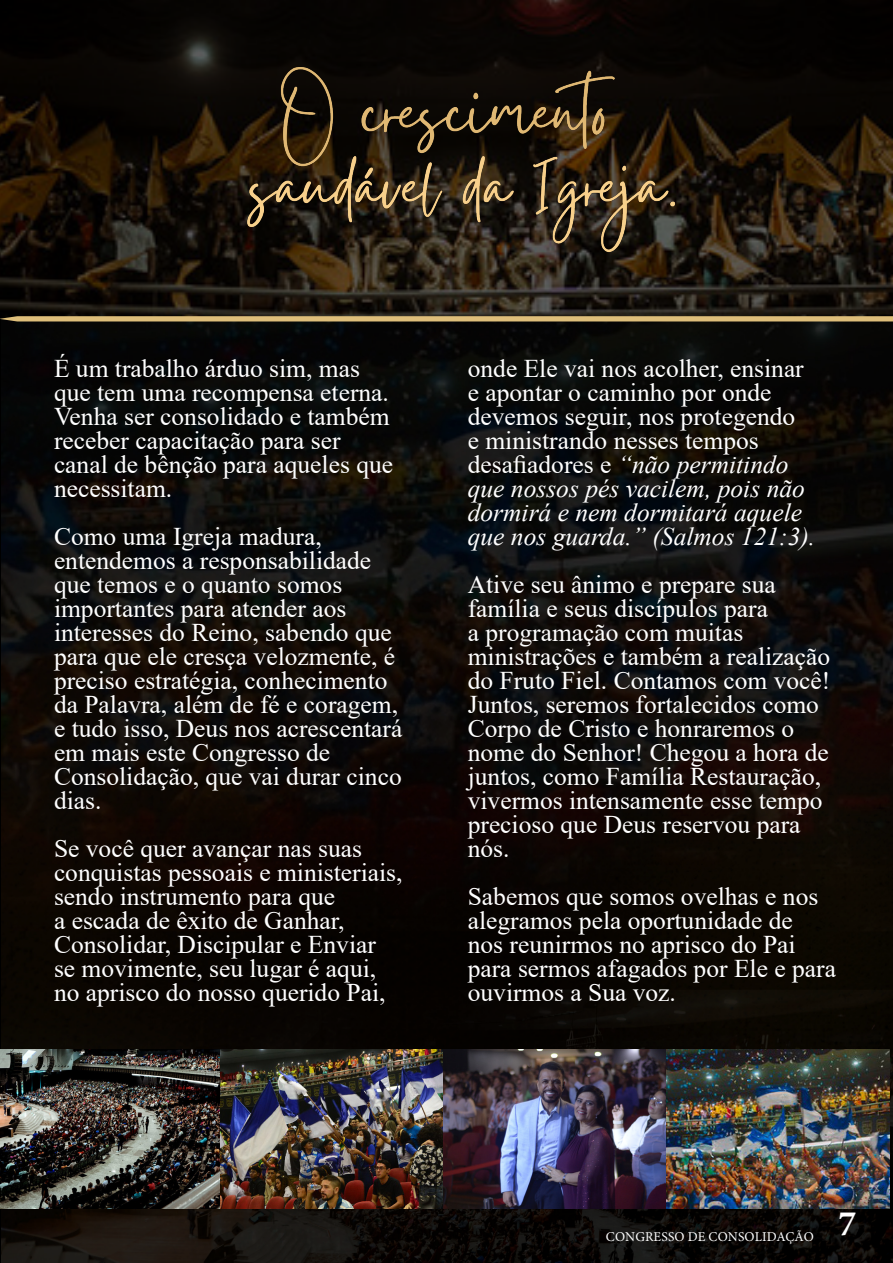
<style>
.page{position:relative;width:893px;height:1263px;background:#fff}
.page>*{position:absolute;margin:0;border:0;box-sizing:border-box;transform-origin:0 0}
.t1{font:36px "Minion Variable Concept";color:#fff}
.Texto{font:25.5px/24px "Times New Roman";color:#fff}
.Texto-2{font:13.5px "Minion Pro";letter-spacing:.01em;color:#fff}
.s1{font-style:italic}
</style>
<div class="page">
<img style="left:1px;top:0;width:892px;height:1263px">
<img style="left:1px;top:1049px;width:219px;height:159px">
<img style="left:220px;top:1049px;width:670px;height:159px">
<img style="left:0;top:54px;width:893px;height:222px">
<svg style="left:0;top:316px;width:893px;height:5px;background:#d4b574"></svg>
<p class="Texto" style="left:54px;top:355px;width:341px">É um trabalho árduo sim, mas que tem uma recompensa eterna.<br>Venha ser consolidado e também receber capacitação para ser canal de bênção para aqueles que necessitam.</p>
<p class="Texto" style="left:54px;top:523px;width:350px">Como uma Igreja madura, entendemos a responsabilidade que temos e o quanto somos importantes para atender aos interesses do Reino, sabendo que para que ele cresça velozmente, é preciso estratégia, conhecimento da Palavra, além de fé e coragem, e tudo isso, Deus nos acrescentará em mais este Congresso de<br>Consolidação, que vai durar cinco dias.</p>
<p class="Texto" style="left:54px;top:835px;width:350px">Se você quer avançar nas suas conquistas pessoais e ministeriais, sendo instrumento para que<br>a escada de êxito de Ganhar,<br>Consolidar, Discipular e Enviar se movimente, seu lugar é aqui, no aprisco do nosso querido Pai,</p>
<p class="Texto" style="left:468px;top:355px;width:349px">onde Ele vai nos acolher, ensinar e apontar o caminho por onde devemos seguir, nos protegendo<br>e ministrando nesses tempos desafiadores e <span class="s1">“não permitindo que nossos pés vacilem, pois não dormirá e nem dormitará aquele que nos guarda.” (Salmos 121:3).</span></p>
<p class="Texto" style="left:468px;top:571px;width:364px">Ative seu ânimo e prepare sua família e seus discípulos para<br>a programação com muitas ministrações e também a realização do Fruto Fiel. Contamos com você!<br>Juntos, seremos fortalecidos como<br>Corpo de Cristo e honraremos o nome do Senhor! Chegou a hora de juntos, como Família Restauração, vivermos intensamente esse tempo precioso que Deus reservou para nós.</p>
<p class="Texto" style="left:468px;top:883px;width:370px">Sabemos que somos ovelhas e nos alegramos pela oportunidade de<br>nos reunirmos no aprisco do Pai para sermos afagados por Ele e para ouvirmos a Sua voz.</p>
<p class="Texto-2" style="left:606px;top:1228px;width:209px">CONGRESSO DE CONSOLIDAÇÃO</p>
<p class="t1" style="left:838px;top:1198px;width:20px">7</p>
</div>
